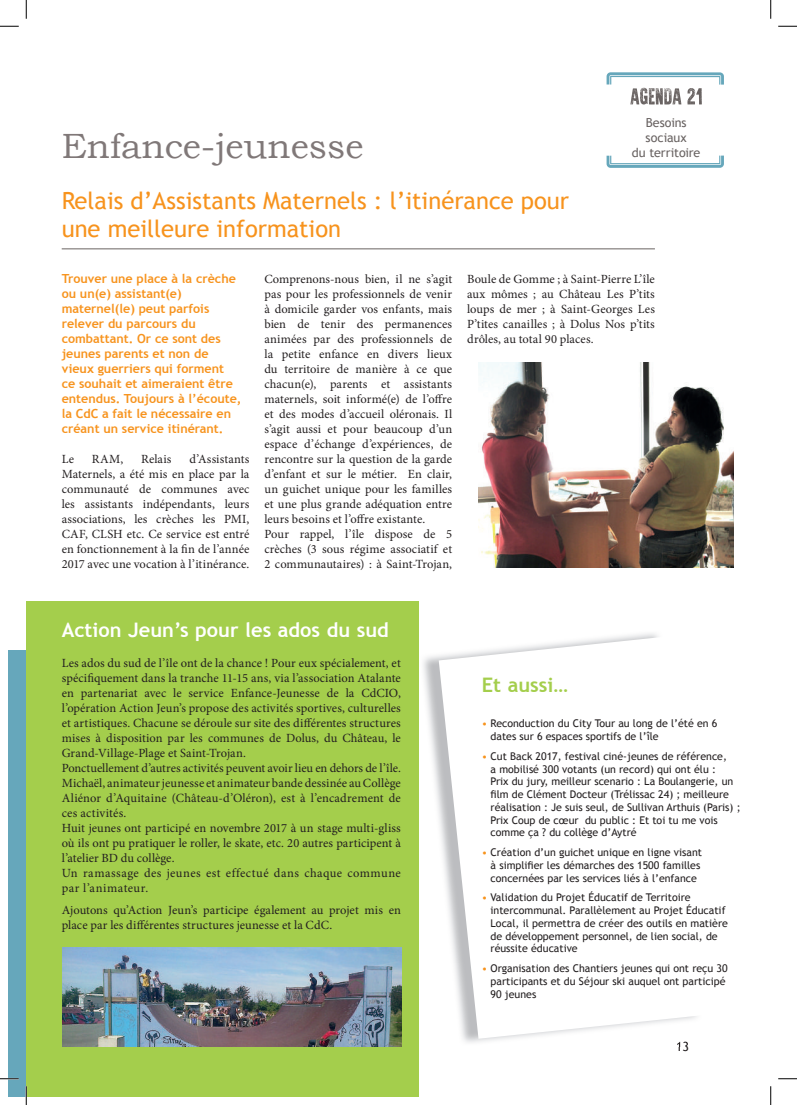
<style>
.page{position:relative;width:797px;height:1105px;background:#fff}
.page>*{position:absolute;margin:0;border:0;box-sizing:border-box;transform-origin:0 0}
.t1{font:35px "Bookman Old Style";color:#807878}
.t2{font:23.75px/28.8px "Trebuchet MS";color:#f7931d}
.t3{font:700 20px "Trebuchet MS";color:#fff}
.t4{font:700 20px "Trebuchet MS";color:#a4ce4c}
.t5{font:12.5px/15px "Minion Pro";letter-spacing:.005em;color:#231f20}
.t6{font:700 12.5px/15px "Trebuchet MS";color:#f7931d}
.t7{font:12.5px/15px "Trebuchet MS";letter-spacing:-.005em;color:#696362;text-align:center}
.t8{font:12.5px "Trebuchet MS";color:#231f20}
.t9{font:10.62px/12.8px "Trebuchet MS";color:#231f20}
.s1{color:#f7931d}
</style>
<div class="page">
<div style="left:9px;top:650px;width:17px;height:446px;background:#66a7bb"></div>
<div style="left:26px;top:601px;width:393px;height:495px;background:#a4ce4c"></div>
<img style="left:423px;top:633px;width:264px;height:410px">
<svg style="left:677px;top:1042px;width:11px;height:4px"></svg>
<svg style="left:438px;top:636px;width:259px;height:403px"></svg>
<hr style="left:62px;top:249px;width:593px;height:1px;background:#696362">
<img style="left:478px;top:362px;width:255px;height:205px">
<img style="left:62px;top:947px;width:339px;height:99px">
<svg style="left:606px;top:72px;width:118px;height:33px"></svg>
<svg style="left:606px;top:156px;width:118px;height:12px"></svg>
<svg style="left:0;top:25px;width:19px;height:2px"></svg>
<svg style="left:778px;top:25px;width:19px;height:2px"></svg>
<svg style="left:0;top:1078px;width:19px;height:1px"></svg>
<svg style="left:778px;top:1078px;width:19px;height:1px"></svg>
<svg style="left:25px;top:0;width:2px;height:19px"></svg>
<svg style="left:25px;top:1086px;width:2px;height:19px"></svg>
<svg style="left:770px;top:0;width:1px;height:19px"></svg>
<svg style="left:770px;top:1086px;width:1px;height:19px"></svg>
<h1 class="t1" style="left:62px;top:123px;width:303px">Enfance-jeunesse</h1>
<p class="t7" style="left:632px;top:115px;width:70px">Besoins sociaux<br>du territoire</p>
<h2 class="t2" style="left:62px;top:186px;width:509px">Relais d’Assistants Maternels : l’itinérance pour une meilleure information</h2>
<p class="t6" style="left:62px;top:271px;width:181px">Trouver une place à la crèche ou un(e) assistant(e) maternel(le) peut parfois relever du parcours du combattant. Or ce sont des jeunes parents et non de vieux guerriers qui forment<br>ce souhait et aimeraient être entendus. Toujours à l’écoute, la CdC a fait le nécessaire en créant un service itinérant.</p>
<p class="t5" style="left:62px;top:451px;width:14px">Le</p>
<p class="t5" style="left:92px;top:451px;width:33px">RAM,</p>
<p class="t5" style="left:141px;top:451px;width:32px">Relais</p>
<p class="t5" style="left:264px;top:271px;width:189px">Comprenons-nous bien, il ne s’agit pas pour les professionnels de venir à domicile garder vos enfants, mais bien de tenir des permanences animées par des professionnels de la petite enfance en divers lieux du territoire de manière à ce que chacun(e), parents et assistants maternels, soit informé(e) de l’offre et des modes d’accueil oléronais. Il s’agit aussi et pour beaucoup d’un espace d’échange d’expériences, de rencontre sur la question de la garde d’enfant et sur le métier. En clair, un guichet unique pour les familles et une plus grande adéquation entre leurs besoins et l’offre existante.<br>Pour rappel, l’île dispose de 5 crèches (3 sous régime associatif et 2 communautaires) : à Saint-Trojan,</p>
<p class="t5" style="left:467px;top:271px;width:189px;text-align:justify">Boule de Gomme ; à Saint-Pierre L’île aux mômes ; au Château Les P’tits loups de mer ; à Saint-Georges Les P’tites canailles ; à Dolus Nos p’tits drôles, au total 90 places.</p>
<p class="t5" style="left:62px;top:451px;width:189px;text-align:justify;text-indent:128px">d’Assistants Maternels, a été mis en place par la communauté de communes avec les assistants indépendants, leurs associations, les crèches les PMI, CAF, CLSH etc. Ce service est entré en fonctionnement à la fin de l’année 2017 avec une vocation à l’itinérance.</p>
<h3 class="t3" style="left:62px;top:618px;width:329px">Action Jeun’s pour les ados du sud</h3>
<p class="t5" style="left:62px;top:656px;width:341px">Les ados du sud de l’île ont de la chance ! Pour eux spécialement, et spécifiquement dans la tranche 11-15 ans, via l’association Atalante en partenariat avec le service Enfance-Jeunesse de la CdCIO, l’opération Action Jeun’s propose des activités sportives, culturelles et artistiques. Chacune se déroule sur site des différentes structures mises à disposition par les communes de Dolus, du Château, le Grand-Village-Plage et Saint-Trojan.<br>Ponctuellement d’autres activités peuvent avoir lieu en dehors de l’île.<br>Michaël, animateur jeunesse et animateur bande dessinée au Collège Aliénor d’Aquitaine (Château-d’Oléron), est à l’encadrement de ces activités.<br>Huit jeunes ont participé en novembre 2017 à un stage multi-gliss où ils ont pu pratiquer le roller, le skate, etc. 20 autres participent à l’atelier BD du collège.<br>Un ramassage des jeunes est effectué dans chaque commune par l’animateur.</p>
<p class="t5" style="left:62px;top:903px;width:340px">Ajoutons qu’Action Jeun’s participe également au projet mis en place par les différentes structures jeunesse et la CdC.</p>
<h3 class="t4" style="left:482px;top:672px;width:88px">Et aussi…</h3>
<p class="t9" style="left:490px;top:717px;width:228px;text-indent:-9px"><span class="s1">•</span> Reconduction du City Tour au long de l’été en 6 dates sur 6 espaces sportifs de l’île</p>
<p class="t9" style="left:490px;top:750px;width:251px;text-indent:-9px"><span class="s1">•</span> Cut Back 2017, festival ciné-jeunes de référence,<br>a mobilisé 300 votants (un record) qui ont élu :<br>Prix du jury, meilleur scenario : La Boulangerie, un film de Clément Docteur (Trélissac 24) ; meilleure réalisation : Je suis seul, de Sullivan Arthuis (Paris) ; Prix Coup de cœur du public : Et toi tu me vois comme ça ? du collège d’Aytré</p>
<p class="t9" style="left:490px;top:846px;width:213px;text-indent:-9px"><span class="s1">•</span> Création d’un guichet unique en ligne visant à simplifier les démarches des 1500 familles concernées par les services liés à l’enfance</p>
<p class="t9" style="left:490px;top:891px;width:239px;text-indent:-9px"><span class="s1">•</span> Validation du Projet Éducatif de Territoire intercommunal. Parallèlement au Projet Éducatif Local, il permettra de créer des outils en matière de développement personnel, de lien social, de réussite éducative</p>
<p class="t9" style="left:490px;top:962px;width:239px;text-indent:-9px"><span class="s1">•</span> Organisation des Chantiers jeunes qui ont reçu 30 participants et du Séjour ski auquel ont participé<br>90 jeunes</p>
<p class="t8" style="left:676px;top:1039px;width:15px">13</p>
</div>
